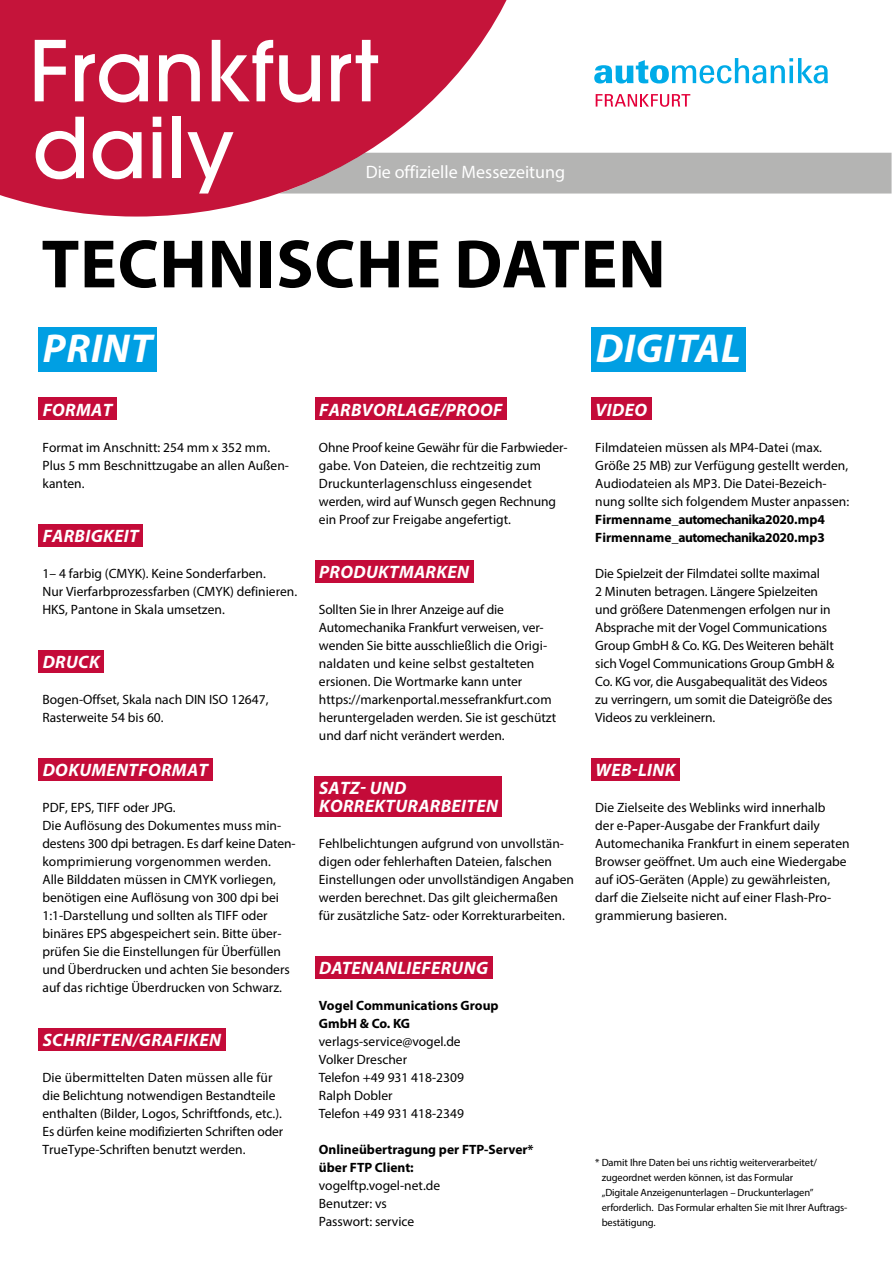
<style>
.page{position:relative;width:893px;height:1263px;background:#fff}
.page>*{position:absolute;margin:0;border:0;box-sizing:border-box;transform-origin:0 0}
.t1{font:700 69px "Myriad Pro";letter-spacing:.01em;color:#000}
.t2{font:italic 700 40.5px "Myriad Pro";letter-spacing:.02em;color:#fff}
.t3{font:italic 700 18px/18px "Myriad Pro";letter-spacing:.02em;color:#fff}
.t4{font:18px "Myriad Pro";color:#fff}
.t5{font:13.5px/18px "Myriad Pro";color:#000}
.t6{font:700 13.5px/18px "Myriad Pro";color:#000}
.t7{font:700 13.5px/18px "Myriad Pro";letter-spacing:-.02em;color:#000}
.t8{font:10.5px/15px "Myriad Pro";letter-spacing:-.01em;color:#000}
</style>
<div class="page">
<div style="left:545px;top:153px;width:346px;height:41px;background:#b4b4b3"></div>
<div style="left:38px;top:398px;width:79px;height:22px;background:#c40b39"></div>
<div style="left:38px;top:524px;width:105px;height:22px;background:#c40b39"></div>
<div style="left:38px;top:650px;width:66px;height:22px;background:#c40b39"></div>
<div style="left:38px;top:758px;width:174px;height:22px;background:#c40b39"></div>
<div style="left:38px;top:1028px;width:187px;height:22px;background:#c40b39"></div>
<div style="left:315px;top:398px;width:192px;height:22px;background:#c40b39"></div>
<div style="left:315px;top:560px;width:158px;height:22px;background:#c40b39"></div>
<div style="left:315px;top:776px;width:187px;height:40px;background:#c40b39"></div>
<div style="left:315px;top:956px;width:177px;height:22px;background:#c40b39"></div>
<div style="left:591px;top:398px;width:60px;height:22px;background:#c40b39"></div>
<div style="left:591px;top:758px;width:89px;height:22px;background:#c40b39"></div>
<svg style="left:0;top:0;width:545px;height:217px;fill:#c5143a"></svg>
<svg style="left:35px;top:40px;width:31px;height:61px"></svg>
<svg style="left:75px;top:54px;width:73px;height:48px"></svg>
<svg style="left:159px;top:54px;width:41px;height:47px"></svg>
<svg style="left:212px;top:40px;width:61px;height:61px"></svg>
<svg style="left:279px;top:55px;width:41px;height:47px"></svg>
<svg style="left:331px;top:40px;width:47px;height:61px"></svg>
<svg style="left:36px;top:117px;width:48px;height:62px"></svg>
<svg style="left:93px;top:131px;width:49px;height:48px"></svg>
<svg style="left:153px;top:117px;width:8px;height:61px"></svg>
<div style="left:172px;top:117px;width:9px;height:61px;background:#fff"></div>
<svg style="left:187px;top:132px;width:46px;height:62px"></svg>
<div style="left:38px;top:327px;width:118px;height:45px;background:#009fe3"></div>
<div style="left:591px;top:327px;width:154px;height:45px;background:#009fe3"></div>
<svg style="left:596px;top:94px;width:94px;height:13px"></svg>
<svg style="left:594px;top:58px;width:234px;height:25px"></svg>
<h3 class="t4" style="left:366px;top:161px;width:201px">Die offizielle Messezeitung</h3>
<h1 class="t1" style="left:42px;top:219px;width:626px">TECHNISCHE DATEN</h1>
<h2 class="t2" style="left:43px;top:322px;width:111px">PRINT</h2>
<h2 class="t2" style="left:596px;top:322px;width:147px">DIGITAL</h2>
<h3 class="t3" style="left:43px;top:400px;width:71px">FORMAT</h3>
<p class="t5" style="left:43px;top:438px;width:248px">Format im Anschnitt: 254 mm x 352 mm.<br>Plus 5 mm Beschnittzugabe an allen Außen&shy;kanten.</p>
<h3 class="t3" style="left:43px;top:526px;width:97px">FARBIGKEIT</h3>
<p class="t5" style="left:43px;top:564px;width:256px">1– 4 farbig (CMYK). Keine Sonderfarben.<br>Nur Vierfarbprozessfarben (CMYK) definieren.<br>HKS, Pantone in Skala umsetzen.</p>
<h3 class="t3" style="left:43px;top:652px;width:59px">DRUCK</h3>
<p class="t5" style="left:43px;top:690px;width:227px">Bogen-Offset, Skala nach DIN ISO 12647,<br>Rasterweite 54 bis 60.</p>
<h3 class="t3" style="left:43px;top:760px;width:167px">DOKUMENTFORMAT</h3>
<p class="t5" style="left:43px;top:798px;width:254px">PDF, EPS, TIFF oder JPG.<br>Die Auflösung des Dokumentes muss min&shy;destens 300 dpi betragen. Es darf keine Daten&shy;komprimierung vorgenommen werden.<br>Alle Bilddaten müssen in CMYK vorliegen, benötigen eine Auflösung von 300 dpi bei 1:1-Darstellung und sollten als TIFF oder binäres EPS abgespeichert sein. Bitte über&shy;prüfen Sie die Einstellungen für Überfüllen und Überdrucken und achten Sie besonders auf das richtige Überdrucken von Schwarz.</p>
<h3 class="t3" style="left:43px;top:1030px;width:180px">SCHRIFTEN/GRAFIKEN</h3>
<p class="t5" style="left:43px;top:1068px;width:242px">Die übermittelten Daten müssen alle für die Belichtung notwendigen Bestandteile enthalten (Bilder, Logos, Schriftfonds, etc.).<br>Es dürfen keine modifizierten Schriften oder TrueType-Schriften benutzt werden.</p>
<h3 class="t3" style="left:319px;top:400px;width:185px">FARBVORLAGE/PROOF</h3>
<p class="t5" style="left:319px;top:438px;width:250px">Ohne Proof keine Gewähr für die Farbwieder&shy;gabe. Von Dateien, die rechtzeitig zum Druckunterlagenschluss eingesendet werden, wird auf Wunsch gegen Rechnung ein Proof zur Freigabe angefertigt.</p>
<h3 class="t3" style="left:319px;top:562px;width:152px">PRODUKTMARKEN</h3>
<p class="t5" style="left:319px;top:600px;width:239px">Sollten Sie in Ihrer Anzeige auf die Automechanika Frankfurt verweisen, ver&shy;wenden Sie bitte ausschließlich die Origi&shy;naldaten und keine selbst gestalteten ersionen. Die Wortmarke kann unter https://markenportal.messefrankfurt.com heruntergeladen werden. Sie ist geschützt und darf nicht verändert werden.</p>
<h3 class="t3" style="left:319px;top:778px;width:180px">SATZ- UND<br>KORREKTURARBEITEN</h3>
<p class="t5" style="left:319px;top:834px;width:257px">Fehlbelichtungen aufgrund von unvollstän&shy;digen oder fehlerhaften Dateien, falschen Einstellungen oder unvollständigen Angaben werden berechnet. Das gilt gleichermaßen für zusätzliche Satz- oder Korrekturarbeiten.</p>
<h3 class="t3" style="left:319px;top:958px;width:171px">DATENANLIEFERUNG</h3>
<p class="t6" style="left:319px;top:996px;width:181px">Vogel Communications Group<br>GmbH &amp; Co. KG</p>
<p class="t5" style="left:319px;top:1032px;width:147px">verlags-service@vogel.de<br>Volker Drescher<br>Telefon +49 931 418-2309<br>Ralph Dobler<br>Telefon +49 931 418-2349</p>
<p class="t6" style="left:319px;top:1140px;width:216px">Onlineübertragung per FTP-Server* über FTP Client:</p>
<p class="t5" style="left:319px;top:1176px;width:123px">vogelftp.vogel-net.de<br>Benutzer: vs<br>Passwort: service</p>
<h3 class="t3" style="left:595px;top:400px;width:53px">VIDEO</h3>
<p class="t5" style="left:595px;top:438px;width:255px">Filmdateien müssen als MP4-Datei (max.<br>Größe 25 MB) zur Verfügung gestellt werden, Audiodateien als MP3. Die Datei-Bezeich&shy;nung sollte sich folgendem Muster anpassen:</p>
<p class="t7" style="left:595px;top:510px;width:231px">Firmenname_automechanika2020.mp4<br>Firmenname_automechanika2020.mp3</p>
<p class="t5" style="left:595px;top:564px;width:241px">Die Spielzeit der Filmdatei sollte maximal<br>2 Minuten betragen. Längere Spielzeiten und größere Datenmengen erfolgen nur in Absprache mit der Vogel Communications Group GmbH &amp; Co. KG. Des Weiteren behält sich Vogel Communications Group GmbH &amp; Co. KG vor, die Ausgabequalität des Videos zu verringern, um somit die Dateigröße des Videos zu verkleinern.</p>
<h3 class="t3" style="left:595px;top:760px;width:81px">WEB-LINK</h3>
<p class="t5" style="left:595px;top:798px;width:256px">Die Zielseite des Weblinks wird innerhalb<br>der e-Paper-Ausgabe der Frankfurt daily Automechanika Frankfurt in einem seperaten Browser geöffnet. Um auch eine Wiedergabe auf iOS-Geräten (Apple) zu gewährleisten, darf die Zielseite nicht auf einer Flash-Pro&shy;grammierung basieren.</p>
<p class="t8" style="left:602px;top:1154px;width:247px;text-indent:-6px">* Damit Ihre Daten bei uns richtig weiterverarbeitet/ zugeordnet werden können, ist das Formular<br>„Digitale Anzeigenunterlagen – Druckunterlagen” erforderlich. Das Formular erhalten Sie mit Ihrer Auftrags&shy;bestätigung.</p>
</div>
